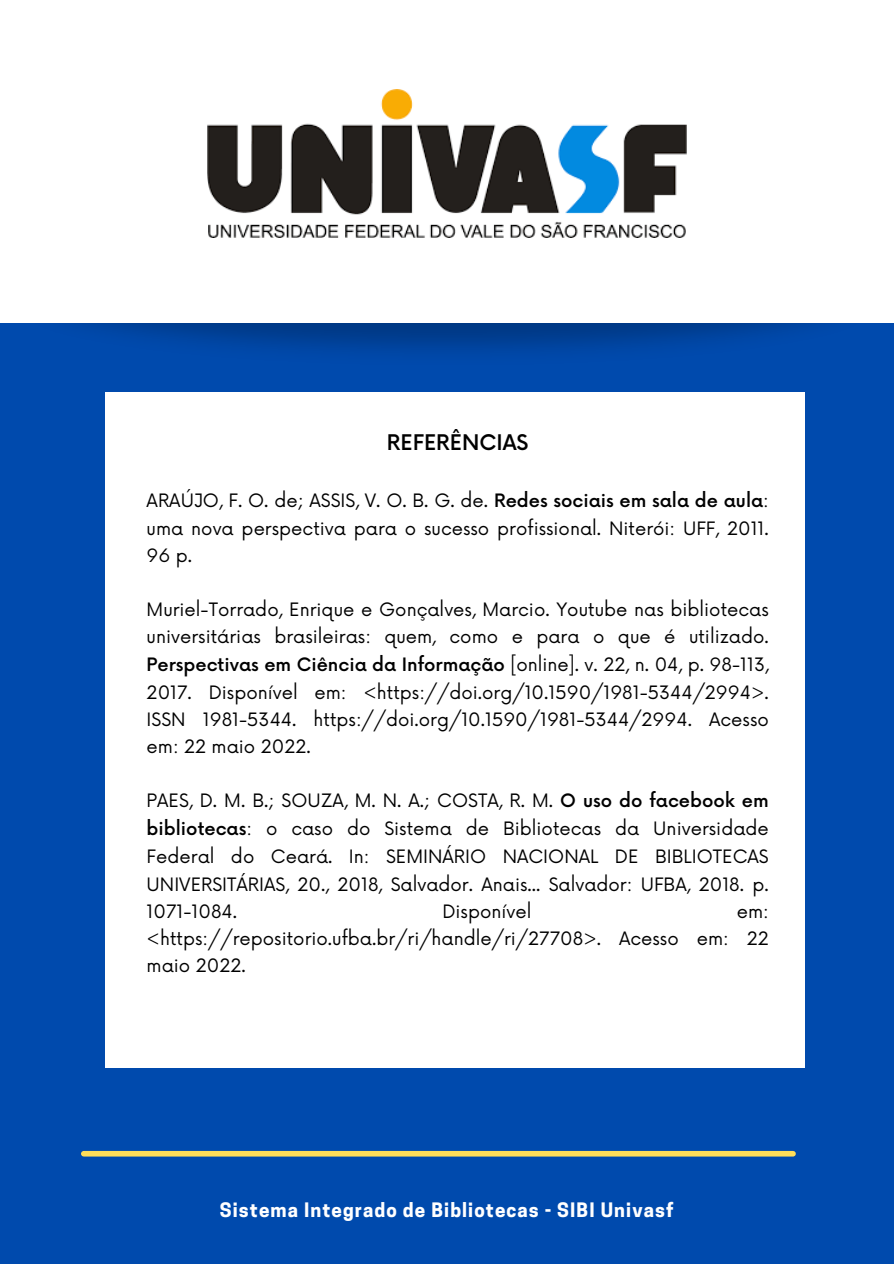
<style>
.page{position:relative;width:894px;height:1264px;background:#fff}
.page>*{position:absolute;margin:0;border:0;box-sizing:border-box;transform-origin:0 0}
.t1{font:500 21px "Now";color:#000}
.t2{font:700 18.75px "Cooper Hewitt";letter-spacing:.06em;color:#fff}
.t3{font:18px/27.6px "Now";color:#000;text-align:justify}
.s1{font-weight:500}
</style>
<div class="page">
<div style="left:0;top:0;width:893px;height:1263px;background:#004aad"></div>
<img style="left:0;top:322px;width:893px;height:88px">
<div style="left:0;top:0;width:893px;height:322px;background:#fff"></div>
<div style="left:84px;top:1150px;width:708px;height:6px;background:#ffde59"></div>
<img style="left:207px;top:89px;width:479px;height:149px">
<div style="left:105px;top:392px;width:699px;height:675px;background:#fff"></div>
<p class="t1" style="left:387px;top:431px;width:143px">REFERÊNCIAS</p>
<p class="t3" style="left:147px;top:487px;width:623px">ARAÚJO, F. O. de; ASSIS, V. O. B. G. de. <span class="s1">Redes sociais em sala de aula</span>: uma nova perspectiva para o sucesso profissional. Niterói: UFF, 2011.<br>96 p.</p>
<p class="t3" style="left:147px;top:596px;width:623px">Muriel-Torrado, Enrique e Gonçalves, Marcio. Youtube nas bibliotecas universitárias brasileiras: quem, como e para o que é utilizado.<br><span class="s1">Perspectivas em Ciência da Informação</span> [online]. v. 22, n. 04, p. 98-113, 2017. Disponível em: &lt;https://doi.org/10.1590/1981-5344/2994&gt;.<br>ISSN 1981-5344. https://doi.org/10.1590/1981-5344/2994. Acesso em: 22 maio 2022.</p>
<p class="t3" style="left:147px;top:787px;width:623px">PAES, D. M. B.; SOUZA, M. N. A.; COSTA, R. M. <span class="s1">O uso do facebook em bibliotecas</span>: o caso do Sistema de Bibliotecas da Universidade Federal do Ceará. In: SEMINÁRIO NACIONAL DE BIBLIOTECAS UNIVERSITÁRIAS, 20., 2018, Salvador. Anais... Salvador: UFBA, 2018. p.<br>1071-1084.</p>
<p class="t3" style="left:442px;top:898px;width:91px">Disponível</p>
<p class="t3" style="left:147px;top:898px;width:623px;line-height:27px;text-indent:590px">em: &lt;https://repositorio.ufba.br/ri/handle/ri/27708&gt;. Acesso em: 22 maio 2022.</p>
<p class="t2" style="left:220px;top:1202px;width:455px">Sistema Integrado de Bibliotecas - SIBI Univasf</p>
</div>
